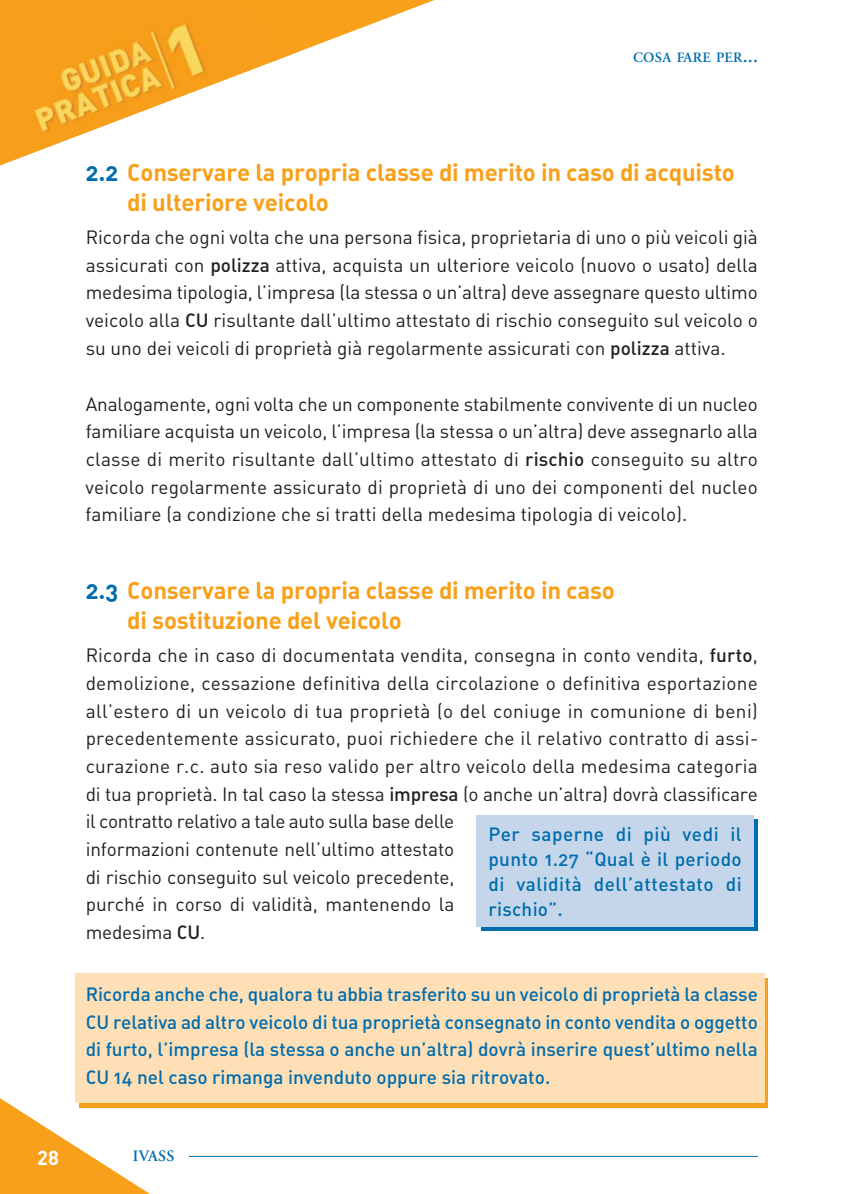
<style>
.page{position:relative;width:844px;height:1194px;background:#fff}
.page>*{position:absolute;margin:0;border:0;box-sizing:border-box;transform-origin:0 0}
.t1{font:24px/30px "DIN Bold Alternate";letter-spacing:-.01em;color:#f9a01b}
.t2{font:20px "DIN Bold";color:#fff}
.t3{font:19px/27.6px "DIN Regular Alternate";letter-spacing:.01em;color:#231f20;text-align:justify}
.t4{font:19px/27.6px "DIN Medium Alternate";letter-spacing:.01em;color:#006dad;text-align:justify}
.t5{font:600 15.8px "Adobe Garamond";letter-spacing:.02em;color:#006dad}
.t6{font:600 14.2px "Adobe Garamond";letter-spacing:.02em;color:#006dad}
.s1{font-size:19px}
.s2{color:#006dad}
.s3{font-family:"DIN Medium Alternate"}
</style>
<div class="page">
<svg style="left:0;top:1098px;width:193px;height:95px"></svg>
<hr style="left:189px;top:1155px;width:568px;height:1px;background:#006dad">
<svg style="left:323px;top:0;width:112px;height:43px"></svg>
<img style="left:0;top:0;width:323px;height:166px">
<svg style="left:80px;top:978px;width:688px;height:129px;background:#faab36"></svg>
<div style="left:75px;top:973px;width:690px;height:129px;background:#ffdfb6"></div>
<div style="left:481px;top:819px;width:276px;height:112px;background:#006dad"></div>
<div style="left:476px;top:815px;width:277px;height:112px;background:#c5d6ea"></div>
<p class="t6" style="left:633px;top:52px;width:126px">COSA FARE PER<span class="s1">...</span></p>
<p class="t2" style="left:37px;top:1145px;width:23px">28</p>
<p class="t1" style="left:127px;top:159px;width:609px;text-indent:-42px"><span class="s2">2.2</span> Conservare la propria classe di merito in caso di acquisto di ulteriore veicolo</p>
<p class="t3" style="left:86px;top:225px;width:673px">Ricorda che ogni volta che una persona fisica, proprietaria di uno o più veicoli già assicurati con <span class="s3">polizza</span> attiva, acquista un ulteriore veicolo (nuovo o usato) della medesima tipologia, l’impresa (la stessa o un’altra) deve assegnare questo ultimo veicolo alla <span class="s3">CU</span> risultante dall’ultimo attestato di rischio conseguito sul veicolo o su uno dei veicoli di proprietà già regolarmente assicurati con <span class="s3">polizza</span> attiva.</p>
<p class="t3" style="left:86px;top:392px;width:673px">Analogamente, ogni volta che un componente stabilmente convivente di un nucleo familiare acquista un veicolo, l’impresa (la stessa o un’altra) deve assegnarlo alla classe di merito risultante dall’ultimo attestato di <span class="s3">rischio</span> conseguito su altro veicolo regolarmente assicurato di proprietà di uno dei componenti del nucleo familiare (a condizione che si tratti della medesima tipologia di veicolo).</p>
<p class="t1" style="left:127px;top:577px;width:489px;text-indent:-42px"><span class="s2">2.3</span> Conservare la propria classe di merito in caso di sostituzione del veicolo</p>
<p class="t3" style="left:86px;top:643px;width:674px;text-align:left">Ricorda che in caso di documentata vendita, consegna in conto vendita, <span class="s3">furto</span>, demolizione, cessazione definitiva della circolazione o definitiva esportazione all’estero di un veicolo di tua proprietà (o del coniuge in comunione di beni) precedentemente assicurato, puoi richiedere che il relativo contratto di assi&shy;curazione r.c. auto sia reso valido per altro veicolo della medesima categoria di tua proprietà. In tal caso la stessa <span class="s3">impresa</span> (o anche un’altra) dovrà classificare il contratto relativo a tale auto sulla base delle<br>informazioni contenute nell’ultimo attestato<br>di rischio conseguito sul veicolo precedente,<br>purché in corso di validità, mantenendo la<br>medesima <span class="s3">CU</span>.</p>
<p class="t4" style="left:488px;top:823px;width:255px;line-height:25px">Per saperne di più vedi il punto 1.27 “Qual è il periodo di validità dell’attestato di rischio”.</p>
<p class="t4" style="left:86px;top:982px;width:673px">Ricorda anche che, qualora tu abbia trasferito su un veicolo di proprietà la classe CU relativa ad altro veicolo di tua proprietà consegnato in conto vendita o oggetto di furto, l’impresa (la stessa o anche un’altra) dovrà inserire quest’ultimo nella CU 14 nel caso rimanga invenduto oppure sia ritrovato.</p>
<p class="t5" style="left:133px;top:1149px;width:43px">IVASS</p>
</div>
